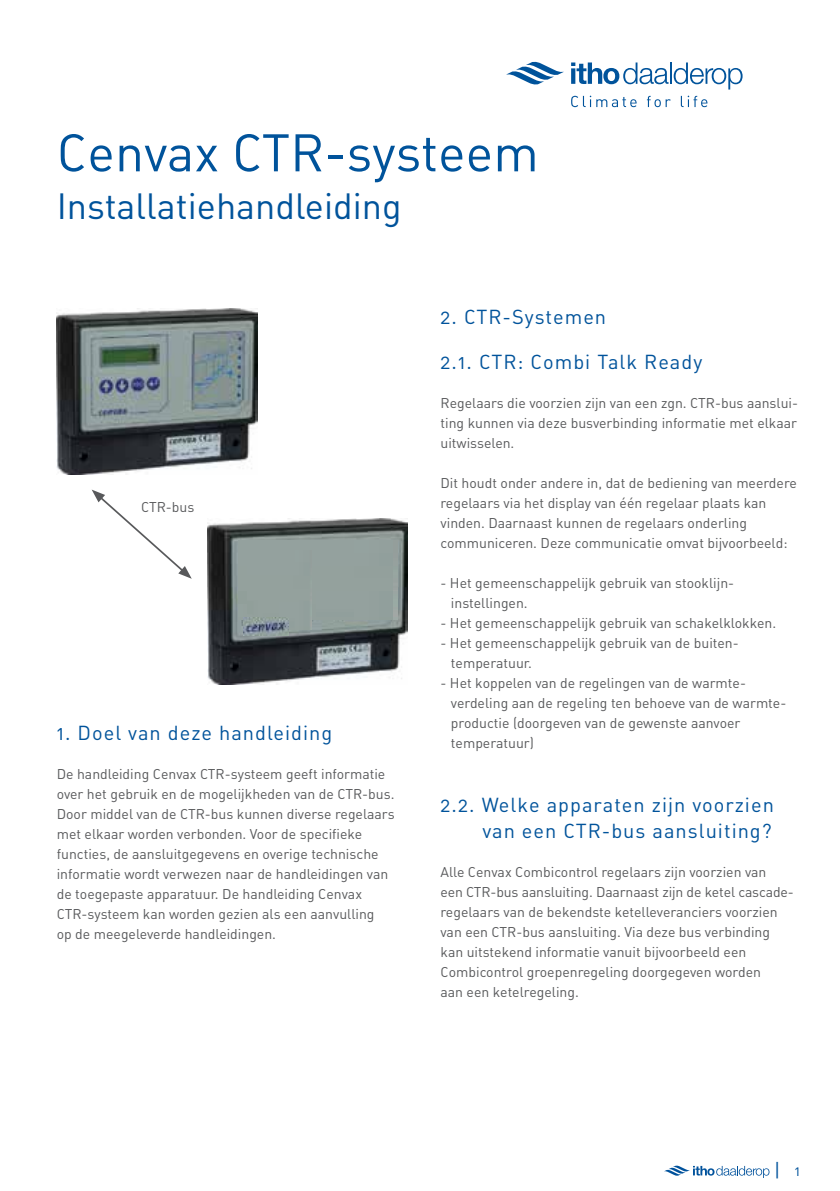
<style>
.page{position:relative;width:840px;height:1191px;background:#fff}
.page>*{position:absolute;margin:0;border:0;box-sizing:border-box;transform-origin:0 0}
.t1{font:52px "DIN Regular Alternate";color:#00539b}
.t2{font:36px "DIN Regular Alternate";color:#00539b}
.t3{font:20px/26px "DIN Regular Alternate";letter-spacing:.05em;color:#00539b;text-align:right}
.t4{font:19.2px "DIN Regular Alternate";color:#00539b}
.t5{font:14px/20px "DIN Regular Alternate";color:#58595b}
.s1{font-size:14.4px}
</style>
<div class="page">
<svg style="left:664px;top:1165px;width:105px;height:13px"></svg>
<svg style="left:571px;top:62px;width:171px;height:28px"></svg>
<svg style="left:571px;top:96px;width:65px;height:11px"></svg>
<svg style="left:646px;top:96px;width:24px;height:11px"></svg>
<svg style="left:680px;top:96px;width:27px;height:11px"></svg>
<svg style="left:506px;top:61px;width:58px;height:24px"></svg>
<img style="left:57px;top:308px;width:200px;height:167px">
<img style="left:207px;top:518px;width:200px;height:166px">
<div style="left:238px;top:541px;width:159px;height:78px;background:#94a19d"></div>
<div style="left:247px;top:551px;width:64px;height:78px;background:#94a19d"></div>
<img style="left:243px;top:617px;width:45px;height:18px">
<svg style="left:92px;top:489px;width:100px;height:90px"></svg>
<h1 class="t1" style="left:57px;top:120px;width:483px">Cenvax CTR-systeem</h1>
<h2 class="t2" style="left:57px;top:184px;width:346px">Installatiehandleiding</h2>
<p class="t5" style="left:141px;top:497px;width:55px">CTR-bus</p>
<h3 class="t3" style="left:57px;top:719px;width:277px">1. Doel van deze handleiding</h3>
<p class="t5" style="left:57px;top:764px;width:339px">De handleiding Cenvax CTR-systeem geeft informatie over het gebruik en de mogelijkheden van de CTR-bus.<br>Door middel van de CTR-bus kunnen diverse regelaars met elkaar worden verbonden. Voor de specifieke functies, de aansluitgegevens en overige technische informatie wordt verwezen naar de handleidingen van de toegepaste apparatuur. De handleiding Cenvax CTR-systeem kan worden gezien als een aanvulling<br>op de meegeleverde handleidingen.</p>
<h3 class="t3" style="left:440px;top:303px;width:167px">2. CTR-Systemen</h3>
<h3 class="t3" style="left:440px;top:348px;width:263px">2.1. CTR: Combi Talk Ready</h3>
<p class="t5" style="left:440px;top:393px;width:359px;text-align:justify">Regelaars die voorzien zijn van een zgn. CTR-bus aanslui&shy;ting kunnen via deze busverbinding informatie met elkaar uitwisselen.</p>
<p class="t5" style="left:440px;top:473px;width:358px">Dit houdt onder andere in, dat de bediening van meerdere regelaars via het display van één regelaar plaats kan vinden. Daarnaast kunnen de regelaars onderling communiceren. Deze communicatie omvat bijvoorbeeld:</p>
<p class="t5" style="left:450px;top:573px;width:284px;text-indent:-10px">- Het gemeenschappelijk gebruik van stooklijn&shy;instellingen.</p>
<p class="t5" style="left:440px;top:613px;width:337px">- Het gemeenschappelijk gebruik van schakelklokken.</p>
<p class="t5" style="left:450px;top:633px;width:289px;text-indent:-10px">- Het gemeenschappelijk gebruik van de buiten&shy;temperatuur.</p>
<p class="t5" style="left:450px;top:673px;width:336px;text-indent:-10px">- Het koppelen van de regelingen van de warmte&shy;verdeling aan de regeling ten behoeve van de warmte&shy;productie (doorgeven van de gewenste aanvoer temperatuur)</p>
<h3 class="t3" style="left:440px;top:791px;width:335px">2.2. Welke apparaten zijn voorzien van een CTR-bus aansluiting?</h3>
<p class="t5" style="left:440px;top:862px;width:354px">Alle Cenvax Combicontrol regelaars zijn voorzien van<br>een CTR-bus aansluiting. Daarnaast zijn de ketel cascade&shy;regelaars van de bekendste ketelleveranciers voorzien van een CTR-bus aansluiting. Via deze bus verbinding kan uitstekend informatie vanuit bijvoorbeeld een Combicontrol groepenregeling doorgegeven worden<br>aan een ketelregeling.</p>
<h3 class="t4" style="left:773px;top:1158px;width:27px">| <span class="s1">1</span></h3>
</div>
